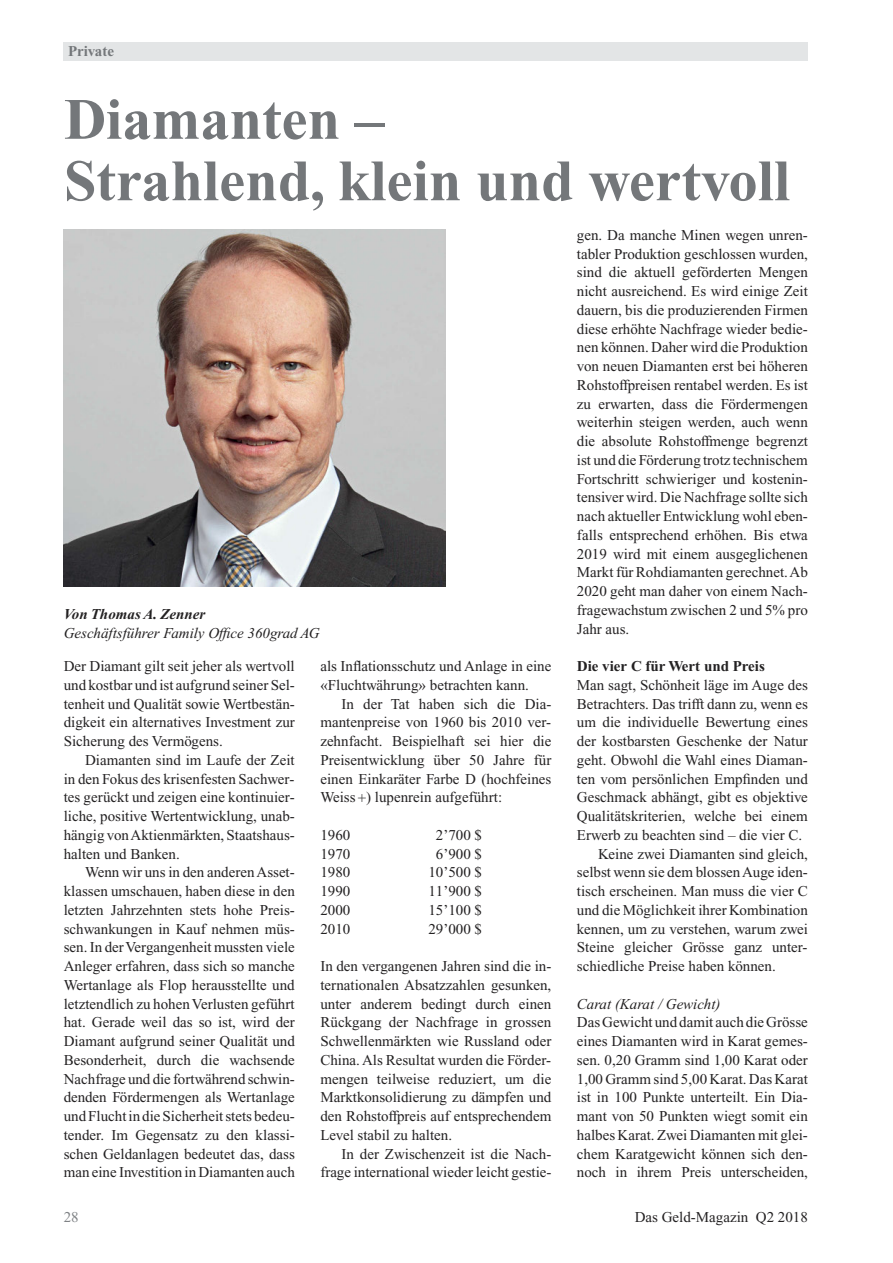
<style>
.page{position:relative;width:893px;height:1263px;background:#fff}
.page>*{position:absolute;margin:0;border:0;box-sizing:border-box;transform-origin:0 0}
.t1{font:700 58.5px/61.5px "Times New Roman PS Std";color:#74777a}
.t2{font:15px/18.8px "Times New Roman PS Std";color:#232122;text-align:justify}
.t3{font:italic 15px "Times New Roman PS Std";color:#232122}
.t4{font:700 15px "Times New Roman PS Std";color:#232122}
.t5{font:italic 700 15px "Times New Roman PS Std";color:#232122}
.t6{font:700 15px "Times New Roman PS Std";color:#74777a}
.t7{font:15px "Times New Roman PS Std";color:#7f8285}
</style>
<div class="page">
<div style="left:64px;top:43px;width:744px;height:18px;background:#e3e5e6"></div>
<img style="left:64px;top:230px;width:382px;height:357px">
<p class="t6" style="left:68px;top:46px;width:48px">Private</p>
<h1 class="t1" style="left:64px;top:95px;width:728px">Diamanten –<br>Strahlend, klein und wertvoll</h1>
<p class="t5" style="left:64px;top:609px;width:143px">Von Thomas A. Zenner</p>
<p class="t3" style="left:64px;top:628px;width:257px">Geschäftsführer Family Office 360grad AG</p>
<p class="t2" style="left:64px;top:658px;width:233px">Der Diamant gilt seit jeher als wertvoll und kostbar und ist aufgrund seiner Sel&shy;tenheit und Qualität sowie Wertbestän&shy;digkeit ein alternatives Investment zur Sicherung des Vermögens.</p>
<p class="t2" style="left:64px;top:752px;width:233px;text-indent:21px">Diamanten sind im Laufe der Zeit in den Fokus des krisenfesten Sachwer&shy;tes gerückt und zeigen eine kontinuier&shy;liche, positive Wertentwicklung, unab&shy;hängig von Aktienmärkten, Staatshaus&shy;halten und Banken.</p>
<p class="t2" style="left:64px;top:864px;width:233px;text-indent:21px">Wenn wir uns in den anderen Asset&shy;klassen umschauen, haben diese in den letzten Jahrzehnten stets hohe Preis&shy;schwankungen in Kauf nehmen müs&shy;sen. In der Vergangenheit mussten viele Anleger erfahren, dass sich so manche Wertanlage als Flop herausstellte und letztendlich zu hohen Verlusten geführt hat. Gerade weil das so ist, wird der Diamant aufgrund seiner Qualität und Besonderheit, durch die wachsende Nachfrage und die fortwährend schwin&shy;denden Fördermengen als Wertanlage und Flucht in die Sicherheit stets bedeu&shy;tender. Im Gegensatz zu den klassi&shy;schen Geldanlagen bedeutet das, dass man eine Investition in Diamanten auch</p>
<p class="t2" style="left:320px;top:658px;width:233px">als Inflationsschutz und Anlage in eine «Fluchtwährung» betrachten kann.</p>
<p class="t2" style="left:320px;top:695px;width:233px;text-indent:21px">In der Tat haben sich die Dia - mantenpreise von 1960 bis 2010 ver&shy;zehnfacht. Beispielhaft sei hier die Preisentwicklung über 50 Jahre für einen Einkaräter Farbe D (hochfeines Weiss +) lupenrein aufgeführt:</p>
<p class="t2" style="left:320px;top:827px;width:31px">1960</p>
<p class="t2" style="left:436px;top:827px;width:48px">2’700 $</p>
<p class="t2" style="left:320px;top:845px;width:31px">1970</p>
<p class="t2" style="left:436px;top:845px;width:48px">6’900 $</p>
<p class="t2" style="left:320px;top:864px;width:31px">1980</p>
<p class="t2" style="left:428px;top:864px;width:55px">10’500 $</p>
<p class="t2" style="left:320px;top:883px;width:31px">1990</p>
<p class="t2" style="left:428px;top:883px;width:55px">11’900 $</p>
<p class="t2" style="left:320px;top:902px;width:31px">2000</p>
<p class="t2" style="left:428px;top:902px;width:55px">15’100 $</p>
<p class="t2" style="left:320px;top:920px;width:31px">2010</p>
<p class="t2" style="left:428px;top:920px;width:55px">29’000 $</p>
<p class="t2" style="left:320px;top:958px;width:233px">In den vergangenen Jahren sind die in&shy;ternationalen Absatzzahlen gesunken, unter anderem bedingt durch einen Rückgang der Nachfrage in grossen Schwellenmärkten wie Russland oder China. Als Resultat wurden die Förder&shy;mengen teilweise reduziert, um die Marktkonsolidierung zu dämpfen und den Rohstoffpreis auf entsprechendem Level stabil zu halten.</p>
<p class="t2" style="left:320px;top:1145px;width:233px;text-align:right">In der Zwischenzeit ist die Nach - frage international wieder leicht gestie-</p>
<p class="t2" style="left:577px;top:227px;width:233px">gen. Da manche Minen wegen unren - tabler Produktion geschlossen wurden, sind die aktuell geförderten Mengen nicht ausreichend. Es wird einige Zeit dauern, bis die produzierenden Firmen diese erhöhte Nachfrage wieder bedie&shy;nen können. Daher wird die Produktion von neuen Diamanten erst bei höheren Rohstoffpreisen rentabel werden. Es ist zu erwarten, dass die Fördermengen weiterhin steigen werden, auch wenn die absolute Rohstoffmenge begrenzt ist und die Förderung trotz technischem Fortschritt schwieriger und kostenin&shy;tensiver wird. Die Nachfrage sollte sich nach aktueller Entwicklung wohl eben&shy;falls entsprechend erhöhen. Bis etwa 2019 wird mit einem ausgeglichenen Markt für Rohdiamanten gerechnet. Ab 2020 geht man daher von einem Nach&shy;fragewachstum zwischen 2 und 5% pro Jahr aus.</p>
<p class="t4" style="left:577px;top:661px;width:189px">Die vier C für Wert und Preis</p>
<p class="t2" style="left:577px;top:677px;width:233px">Man sagt, Schönheit läge im Auge des</p>
<p class="t2" style="left:577px;top:695px;width:233px">Betrachters. Das trifft dann zu, wenn es</p>
<p class="t2" style="left:577px;top:714px;width:233px">um die individuelle Bewertung eines</p>
<p class="t2" style="left:577px;top:733px;width:233px">der kostbarsten Geschenke der Natur</p>
<p class="t2" style="left:577px;top:752px;width:233px">geht. Obwohl die Wahl eines Diaman-</p>
<p class="t2" style="left:577px;top:770px;width:233px">ten vom persönlichen Empfinden und</p>
<p class="t2" style="left:577px;top:789px;width:233px">Geschmack abhängt, gibt es objektive</p>
<p class="t2" style="left:577px;top:808px;width:233px">Qualitätskriterien, welche bei einem</p>
<p class="t2" style="left:577px;top:827px;width:227px">Erwerb zu beachten sind – die vier C.</p>
<p class="t2" style="left:598px;top:845px;width:211px">Keine zwei Diamanten sind gleich,</p>
<p class="t2" style="left:577px;top:864px;width:233px">selbst wenn sie dem blossen Auge iden-</p>
<p class="t2" style="left:577px;top:883px;width:233px">tisch erscheinen. Man muss die vier C</p>
<p class="t2" style="left:577px;top:902px;width:233px">und die Möglichkeit ihrer Kombination</p>
<p class="t2" style="left:577px;top:920px;width:233px">kennen, um zu verstehen, warum zwei</p>
<p class="t2" style="left:577px;top:939px;width:232px">Steine gleicher Grösse ganz unter-</p>
<p class="t2" style="left:577px;top:958px;width:200px">schiedliche Preise haben können.</p>
<p class="t3" style="left:577px;top:998px;width:145px">Carat (Karat / Gewicht)</p>
<p class="t2" style="left:577px;top:1014px;width:233px">Das Gewicht und damit auch die Grösse eines Diamanten wird in Karat gemes&shy;sen. 0,20 Gramm sind 1,00 Karat oder 1,00 Gramm sind 5,00 Karat. Das Karat ist in 100 Punkte unterteilt. Ein Dia&shy;mant von 50 Punkten wiegt somit ein halbes Karat. Zwei Diamanten mit glei&shy;chem Karatgewicht können sich den&shy;noch in ihrem Preis unterscheiden,</p>
<p class="t7" style="left:64px;top:1212px;width:16px">28</p>
<p class="t2" style="left:635px;top:1209px;width:175px">Das Geld-Magazin Q2 2018</p>
</div>
